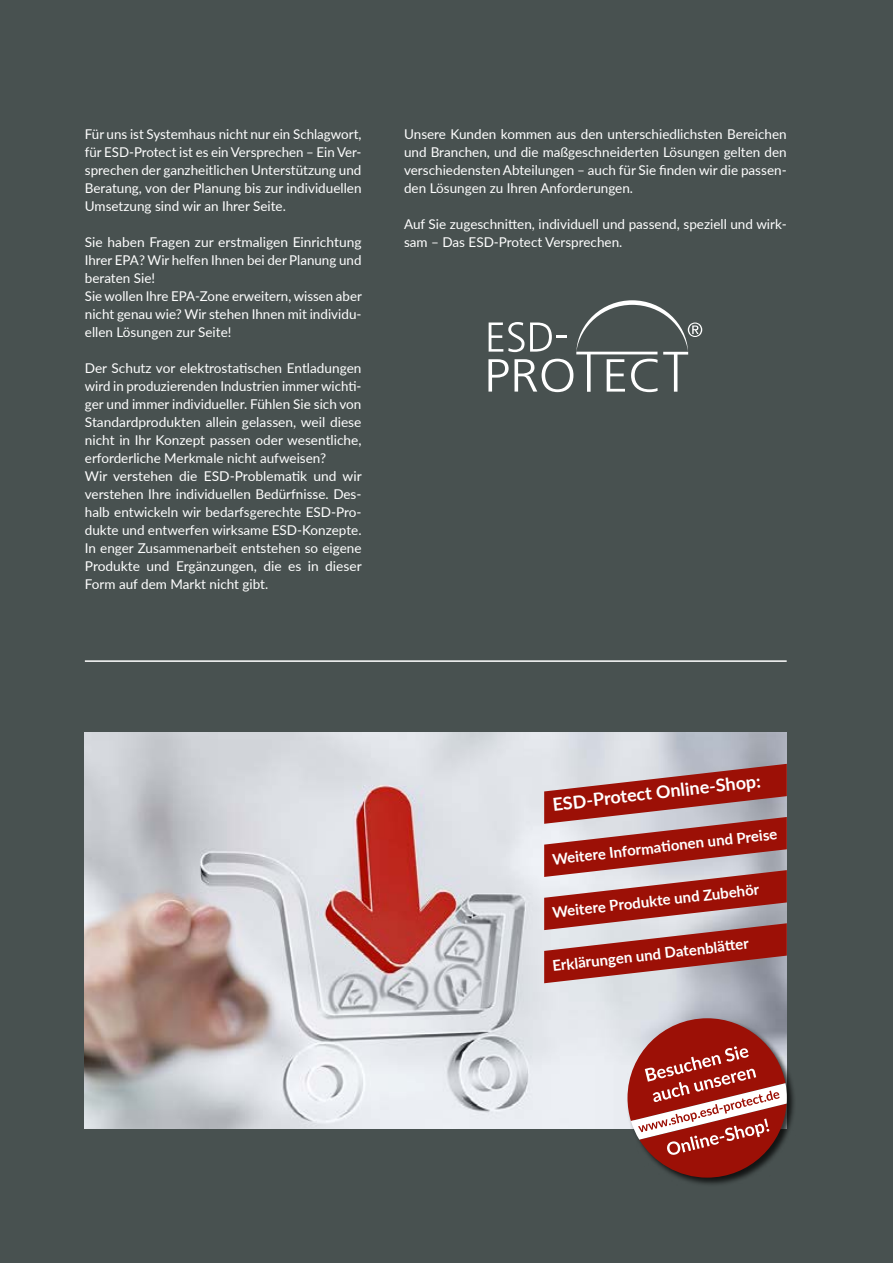
<style>
.page{position:relative;width:893px;height:1263px;background:#485150}
.page>*{position:absolute;margin:0;border:0;box-sizing:border-box;transform-origin:0 0}
.t1{font:700 18px "Lato";color:#fff}
.t2{font:700 15px "Lato";color:#fff}
.t3{font:13.5px/18px "Lato";color:#fff}
</style>
<div class="page">
<svg style="left:488px;top:300px;width:214px;height:92px"></svg>
<img style="left:85px;top:732px;width:702px;height:396px">
<div style="left:626px;top:1018px;width:170px;height:168px;background:#000;opacity:.75"></div>
<svg style="left:627px;top:1018px;width:160px;height:159px;background:#a5504b"></svg>
<svg style="left:544px;top:764px;width:243px;height:219px;background:#af5e5b"></svg>
<hr style="left:85px;top:660px;width:702px;height:2px;background:#fff">
<p class="t3" style="left:85px;top:125px;width:278px;text-align:justify">Für uns ist Systemhaus nicht nur ein Schlagwort, für ESD-Protect ist es ein Versprechen – Ein Ver&shy;sprechen der ganzheitlichen Unterstützung und Beratung, von der Planung bis zur individuellen Umsetzung sind wir an Ihrer Seite.</p>
<p class="t3" style="left:85px;top:233px;width:278px">Sie haben Fragen zur erstmaligen Einrichtung Ihrer EPA? Wir helfen Ihnen bei der Planung und beraten Sie!<br>Sie wollen Ihre EPA-Zone erweitern, wissen aber nicht genau wie? Wir stehen Ihnen mit individu&shy;ellen Lösungen zur Seite!</p>
<p class="t3" style="left:85px;top:359px;width:278px">Der Schutz vor elektrostatischen Entladungen wird in produzierenden Industrien immer wichti&shy;ger und immer individueller. Fühlen Sie sich von Standardprodukten allein gelassen, weil diese nicht in Ihr Konzept passen oder wesentliche, erforderliche Merkmale nicht aufweisen?<br>Wir verstehen die ESD-Problematik und wir verstehen Ihre individuellen Bedürfnisse. Des&shy;halb entwickeln wir bedarfsgerechte ESD-Pro&shy;dukte und entwerfen wirksame ESD-Konzepte.<br>In enger Zusammenarbeit entstehen so eigene Produkte und Ergänzungen, die es in dieser Form auf dem Markt nicht gibt.</p>
<p class="t3" style="left:404px;top:125px;width:384px;text-align:justify">Unsere Kunden kommen aus den unterschiedlichsten Bereichen und Branchen, und die maßgeschneiderten Lösungen gelten den verschiedensten Abteilungen – auch für Sie finden wir die passen&shy;den Lösungen zu Ihren Anforderungen.</p>
<p class="t3" style="left:404px;top:215px;width:384px">Auf Sie zugeschnitten, individuell und passend, speziell und wirk&shy;sam – Das ESD-Protect Versprechen.</p>
<h1 class="t1" style="left:551px;top:790px;width:211px;rotate:-6deg">ESD-Protect Online-Shop:</h1>
<p class="t2" style="left:551px;top:847px;width:228px;rotate:-6deg">Weitere Informati onen und Preise</p>
<p class="t2" style="left:551px;top:901px;width:210px;rotate:-6deg">Weitere Produkte und Zubehör</p>
<p class="t2" style="left:551px;top:954px;width:199px;rotate:-6deg">Erklärungen und Datenblätt er</p>
</div>
